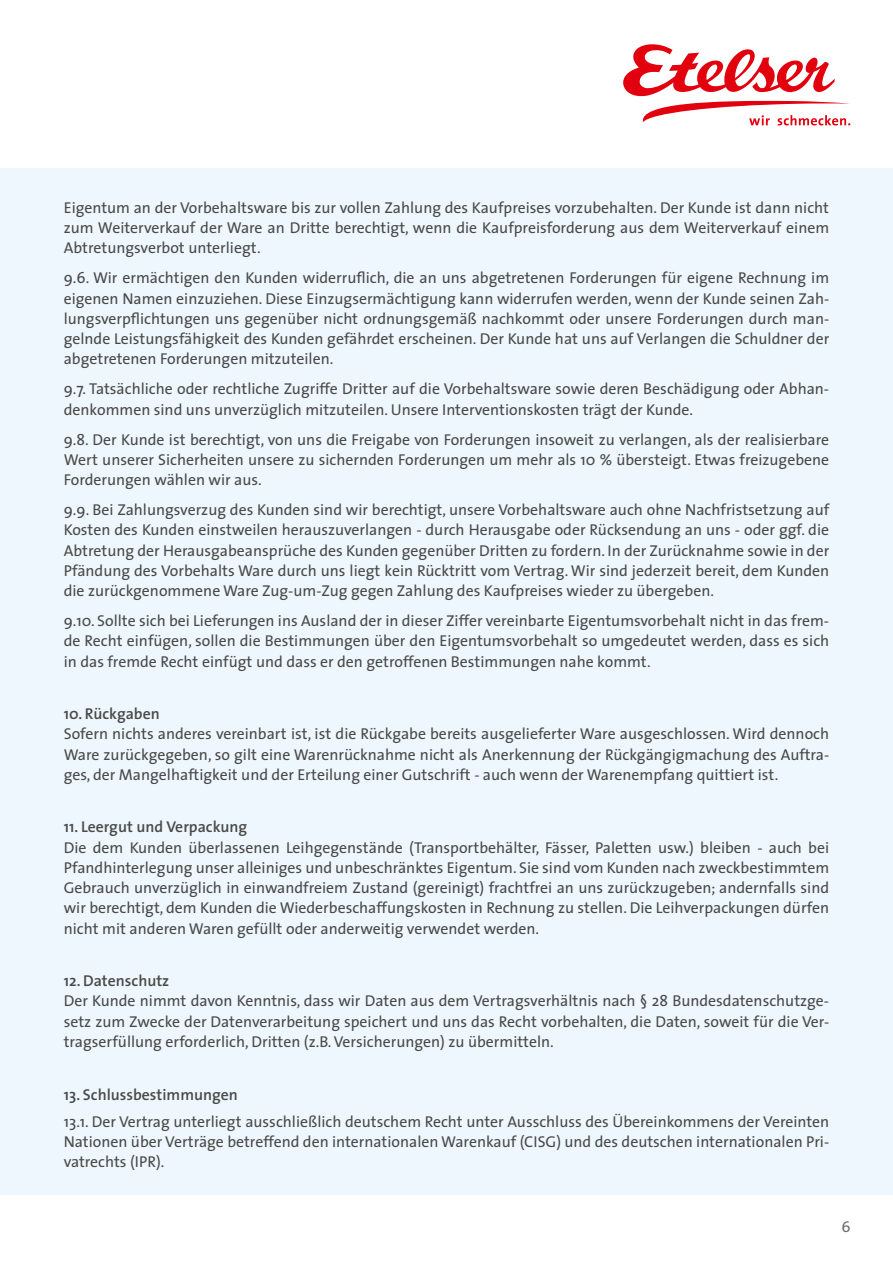
<style>
.page{position:relative;width:893px;height:1263px;background:#fff}
.page>*{position:absolute;margin:0;border:0;box-sizing:border-box;transform-origin:0 0}
.t1{font:15.75px/20.2px "The Sans";color:#494947;text-align:justify}
.t2{font:600 15.75px "The Sans";color:#494947}
.t3{font:15.75px "The Sans Caps";color:#6e6e6d}
</style>
<div class="page">
<div style="left:0;top:168px;width:893px;height:1027px;background:#eef7fd"></div>
<svg style="left:623px;top:44px;width:227px;height:81px"></svg>
<p class="t1" style="left:64px;top:197px;width:767px">Eigentum an der Vorbehaltsware bis zur vollen Zahlung des Kaufpreises vorzubehalten. Der Kunde ist dann nicht zum Weiterverkauf der Ware an Dritte berechtigt, wenn die Kaufpreisforderung aus dem Weiterverkauf einem Abtretungsverbot unterliegt.</p>
<p class="t1" style="left:64px;top:267px;width:767px">9.6. Wir ermächtigen den Kunden widerruflich, die an uns abgetretenen Forderungen für eigene Rechnung im eigenen Namen einzuziehen. Diese Einzugsermächtigung kann widerrufen werden, wenn der Kunde seinen Zah&shy;lungsverpflichtungen uns gegenüber nicht ordnungsgemäß nachkommt oder unsere Forderungen durch man&shy;gelnde Leistungsfähigkeit des Kunden gefährdet erscheinen. Der Kunde hat uns auf Verlangen die Schuldner der abgetretenen Forderungen mitzuteilen.</p>
<p class="t1" style="left:64px;top:378px;width:767px">9.7. Tatsächliche oder rechtliche Zugriffe Dritter auf die Vorbehaltsware sowie deren Beschädigung oder Abhan&shy;denkommen sind uns unverzüglich mitzuteilen. Unsere Interventionskosten trägt der Kunde.</p>
<p class="t1" style="left:64px;top:429px;width:767px">9.8. Der Kunde ist berechtigt, von uns die Freigabe von Forderungen insoweit zu verlangen, als der realisierbare Wert unserer Sicherheiten unsere zu sichernden Forderungen um mehr als 10 % übersteigt. Etwas freizugebene Forderungen wählen wir aus.</p>
<p class="t1" style="left:64px;top:499px;width:767px">9.9. Bei Zahlungsverzug des Kunden sind wir berechtigt, unsere Vorbehaltsware auch ohne Nachfristsetzung auf Kosten des Kunden einstweilen herauszuverlangen - durch Herausgabe oder Rücksendung an uns - oder ggf. die Abtretung der Herausgabeansprüche des Kunden gegenüber Dritten zu fordern. In der Zurücknahme sowie in der Pfändung des Vorbehalts Ware durch uns liegt kein Rücktritt vom Vertrag. Wir sind jederzeit bereit, dem Kunden die zurückgenommene Ware Zug-um-Zug gegen Zahlung des Kaufpreises wieder zu übergeben.</p>
<p class="t1" style="left:64px;top:610px;width:767px">9.10. Sollte sich bei Lieferungen ins Ausland der in dieser Ziffer vereinbarte Eigentumsvorbehalt nicht in das frem&shy;de Recht einfügen, sollen die Bestimmungen über den Eigentumsvorbehalt so umgedeutet werden, dass es sich in das fremde Recht einfügt und dass er den getroffenen Bestimmungen nahe kommt.</p>
<p class="t2" style="left:64px;top:701px;width:98px">10. Rückgaben</p>
<p class="t1" style="left:64px;top:723px;width:767px">Sofern nichts anderes vereinbart ist, ist die Rückgabe bereits ausgelieferter Ware ausgeschlossen. Wird dennoch Ware zurückgegeben, so gilt eine Warenrücknahme nicht als Anerkennung der Rückgängigmachung des Auftra&shy;ges, der Mangelhaftigkeit und der Erteilung einer Gutschrift - auch wenn der Warenempfang quittiert ist.</p>
<p class="t2" style="left:64px;top:814px;width:185px">11. Leergut und Verpackung</p>
<p class="t1" style="left:64px;top:837px;width:767px">Die dem Kunden überlassenen Leihgegenstände (Transportbehälter, Fässer, Paletten usw.) bleiben - auch bei Pfandhinterlegung unser alleiniges und unbeschränktes Eigentum. Sie sind vom Kunden nach zweckbestimmtem Gebrauch unverzüglich in einwandfreiem Zustand (gereinigt) frachtfrei an uns zurückzugeben; andernfalls sind wir berechtigt, dem Kunden die Wiederbeschaffungskosten in Rechnung zu stellen. Die Leihverpackungen dürfen nicht mit anderen Waren gefüllt oder anderweitig verwendet werden.</p>
<p class="t2" style="left:64px;top:968px;width:107px">12. Datenschutz</p>
<p class="t1" style="left:64px;top:990px;width:767px">Der Kunde nimmt davon Kenntnis, dass wir Daten aus dem Vertragsverhältnis nach § 28 Bundesdatenschutzge&shy;setz zum Zwecke der Datenverarbeitung speichert und uns das Recht vorbehalten, die Daten, soweit für die Ver&shy;tragserfüllung erforderlich, Dritten (z.B. Versicherungen) zu übermitteln.</p>
<p class="t2" style="left:64px;top:1081px;width:176px">13. Schlussbestimmungen</p>
<p class="t1" style="left:64px;top:1110px;width:767px">13.1. Der Vertrag unterliegt ausschließlich deutschem Recht unter Ausschluss des Übereinkommens der Vereinten Nationen über Verträge betreffend den internationalen Warenkauf (CISG) und des deutschen internationalen Pri&shy;vatrechts (IPR).</p>
<p class="t3" style="left:841px;top:1213px;width:11px">6</p>
</div>
